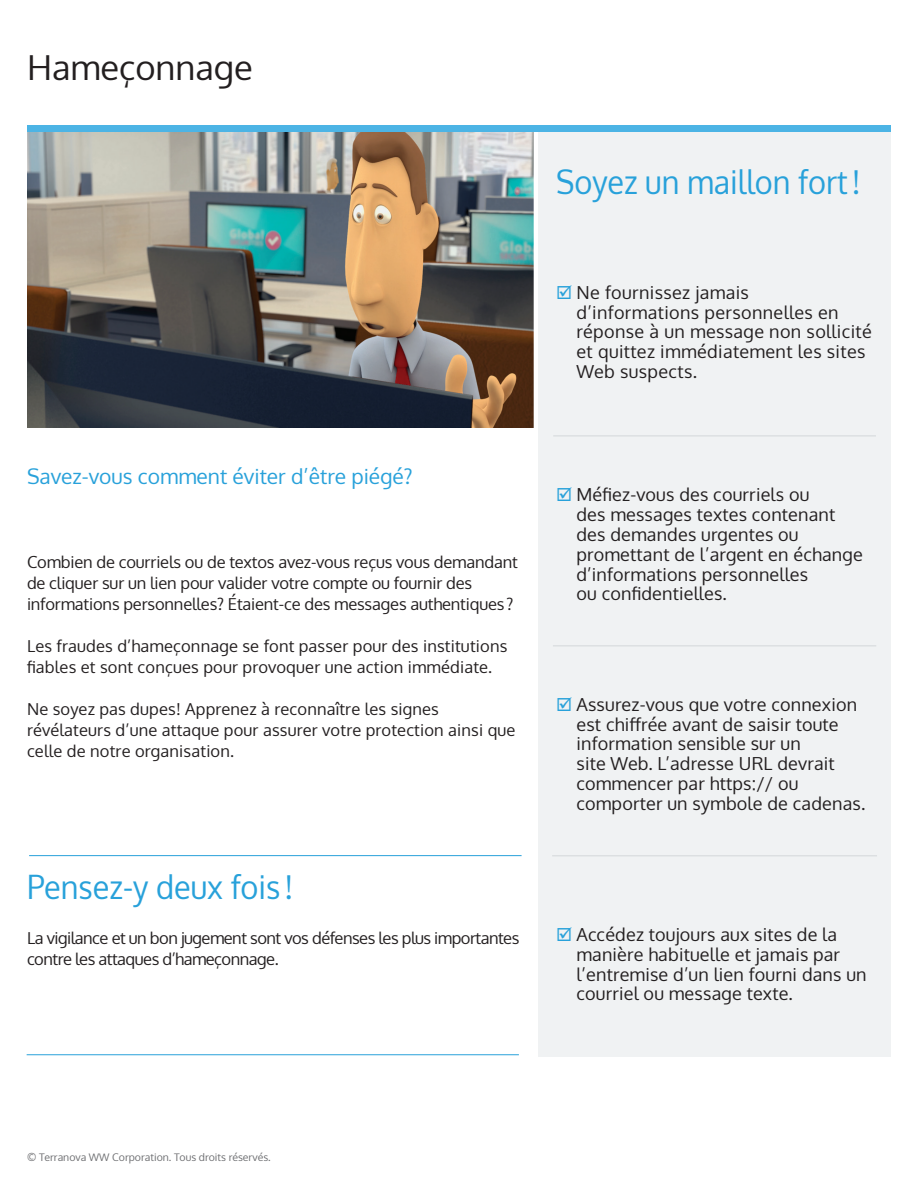
<style>
.page{position:relative;width:918px;height:1188px;background:#fff}
.page>*{position:absolute;margin:0;border:0;box-sizing:border-box;transform-origin:0 0}
.t1{font:34.5px "Oxygen";color:#231f20}
.t2{font:33px "Oxygen";color:#28a1da;scale:.93 1}
.Hook{font:21px "Oxygen";color:#28a1da}
.t3{font:18px/19.8px "Oxygen";letter-spacing:.01em;color:#231f20}
.Text{font:16.5px/21px "Oxygen";letter-spacing:.01em;color:#231f20}
.Text-2{font:16.5px/21px "Oxygen";letter-spacing:-.01em;color:#231f20}
.Conclusion{font:16.5px/21px "Oxygen";letter-spacing:-.03em;color:#231f20}
.t4{font:10.5px "Oxygen";color:#6e6f72}
</style>
<div class="page">
<img style="left:27px;top:132px;width:507px;height:296px">
<div style="left:538px;top:132px;width:353px;height:924px;background:#f0f2f3"></div>
<div style="left:27px;top:125px;width:864px;height:7px;background:#4cb4e5"></div>
<hr style="left:552px;top:855px;width:325px;height:1px;background:#d3d7d9">
<hr style="left:553px;top:436px;width:323px;height:1px;background:#d3d7d9">
<hr style="left:553px;top:645px;width:323px;height:1px;background:#d3d7d9">
<hr style="left:27px;top:1054px;width:492px;height:1px;background:#28a1da">
<hr style="left:29px;top:855px;width:493px;height:1px;background:#28a1da">
<p class="t1" style="left:27px;top:45px;width:227px">Hameçonnage</p>
<p class="Hook" style="left:27px;top:462px;width:387px">Savez-vous comment éviter d’être piégé?</p>
<p class="Text-2" style="left:27px;top:551px;width:492px">Combien de courriels ou de textos avez-vous reçus vous demandant de cliquer sur un lien pour valider votre compte ou fournir des informations personnelles? Étaient-ce des messages authentiques?</p>
<p class="Text" style="left:27px;top:635px;width:482px">Les fraudes d’hameçonnage se font passer pour des institutions fiables et sont conçues pour provoquer une action immédiate.</p>
<p class="Text" style="left:27px;top:698px;width:490px">Ne soyez pas dupes! Apprenez à reconnaître les signes révélateurs d’une attaque pour assurer votre protection ainsi que celle de notre organisation.</p>
<h2 class="t2" style="left:27px;top:864px;width:288px">Pensez-y deux fois !</h2>
<h2 class="t2" style="left:556px;top:160px;width:329px">Soyez un maillon fort!</h2>
<p class="t3" style="left:576px;top:283px;width:297px">Ne fournissez jamais d’informations personnelles en réponse à un message non sollicité et quittez immédiatement les sites<br>Web suspects.</p>
<p class="t3" style="left:576px;top:485px;width:288px">Méfiez-vous des courriels ou<br>des messages textes contenant des demandes urgentes ou promettant de l’argent en échange d’informations personnelles<br>ou confidentielles.</p>
<p class="t3" style="left:576px;top:695px;width:290px">Assurez-vous que votre connexion est chiffrée avant de saisir toute information sensible sur un<br>site Web. L’adresse URL devrait commencer par https:// ou comporter un symbole de cadenas.</p>
<p class="Conclusion" style="left:27px;top:927px;width:494px">La vigilance et un bon jugement sont vos défenses les plus importantes contre les attaques d’hameçonnage.</p>
<p class="t3" style="left:576px;top:925px;width:292px">Accédez toujours aux sites de la manière habituelle et jamais par l’entremise d’un lien fourni dans un courriel ou message texte.</p>
<p class="t4" style="left:27px;top:1150px;width:245px">© Terranova WW Corporation. Tous droits réservés.</p>
</div>
